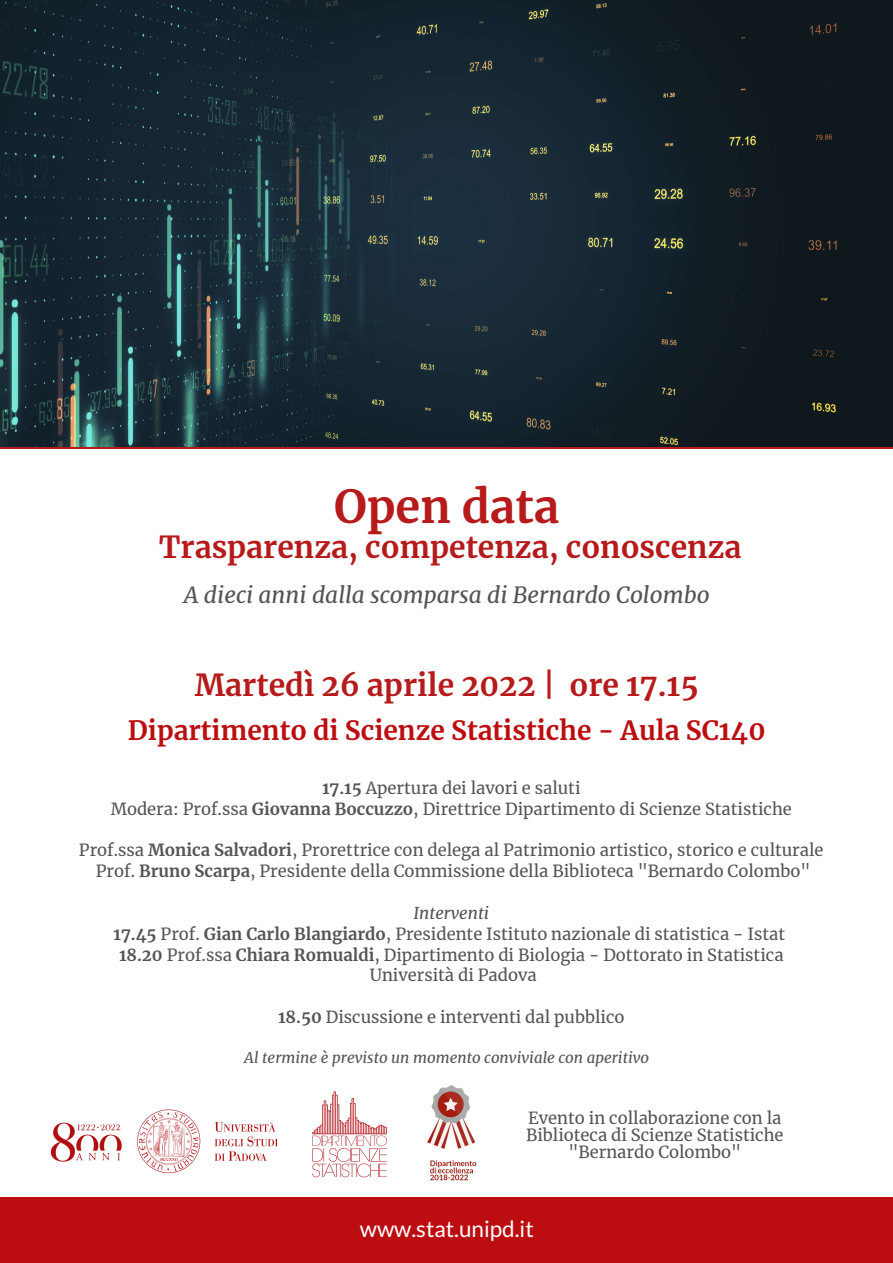
<style>
.page{position:relative;width:893px;height:1263px;background:#fff}
.page>*{position:absolute;margin:0;border:0;box-sizing:border-box;transform-origin:0 0}
.t1{font:700 45px "Merriweather";color:#b61a1a}
.t2{font:700 30px "Merriweather";color:#b61a1a}
.t3{font:700 26.25px "Merriweather";color:#bc0e10}
.t4{font:italic 22.5px "Merriweather";color:#545454}
.t5{font:22.5px "Lato";color:#fff}
.t6{font:16.5px/17.5px "Merriweather";color:#545454;text-align:center}
.t7{font:italic 16.5px "Merriweather";color:#545454}
.t8{font:italic 15px "Merriweather";color:#545454}
.s1{font-weight:700}
</style>
<div class="page">
<div style="left:0;top:1197px;width:893px;height:66px;background:#bc0e10"></div>
<img style="left:0;top:0;width:893px;height:446px">
<img style="left:50px;top:1109px;width:228px;height:65px">
<img style="left:427px;top:1085px;width:50px;height:96px">
<img style="left:312px;top:1091px;width:75px;height:87px">
<p class="t1" style="left:334px;top:478px;width:226px">Open data</p>
<p class="t2" style="left:159px;top:528px;width:584px">Trasparenza, competenza, conoscenza</p>
<p class="t4" style="left:184px;top:581px;width:527px">A dieci anni dalla scomparsa di Bernardo Colombo</p>
<p class="t2" style="left:195px;top:667px;width:505px">Martedì 26 aprile 2022 | ore 17.15</p>
<p class="t3" style="left:128px;top:714px;width:639px">Dipartimento di Scienze Statistiche - Aula SC140</p>
<p class="t6" style="left:322px;top:779px;width:260px"><span class="s1">17.15</span> Apertura dei lavori e saluti</p>
<p class="t6" style="left:111px;top:800px;width:682px">Modera: Prof.ssa <span class="s1">Giovanna Boccuzzo</span>, Direttrice Dipartimento di Scienze Statistiche</p>
<p class="t6" style="left:79px;top:842px;width:746px">Prof.ssa <span class="s1">Monica Salvadori</span>, Prorettrice con delega al Patrimonio artistico, storico e culturale</p>
<p class="t6" style="left:96px;top:863px;width:716px">Prof. <span class="s1">Bruno Scarpa</span>, Presidente della Commissione della Biblioteca "Bernardo Colombo"</p>
<p class="t7" style="left:413px;top:903px;width:77px">Interventi</p>
<p class="t6" style="left:113px;top:925px;width:673px"><span class="s1">17.45</span> Prof. <span class="s1">Gian Carlo Blangiardo</span>, Presidente Istituto nazionale di statistica - Istat</p>
<p class="t6" style="left:119px;top:946px;width:666px"><span class="s1">18.20</span> Prof.ssa <span class="s1">Chiara Romualdi</span>, Dipartimento di Biologia - Dottorato in Statistica</p>
<p class="t6" style="left:370px;top:967px;width:168px">Università di Padova</p>
<p class="t6" style="left:278px;top:1008px;width:348px"><span class="s1">18.50</span> Discussione e interventi dal pubblico</p>
<p class="t8" style="left:244px;top:1048px;width:406px">Al termine è previsto un momento conviviale con aperitivo</p>
<p class="t6" style="left:526px;top:1109px;width:259px">Evento in collaborazione con la<br>Biblioteca di Scienze Statistiche "Bernardo Colombo"</p>
<p class="t5" style="left:360px;top:1215px;width:175px">www.stat.unipd.it</p>
</div>
